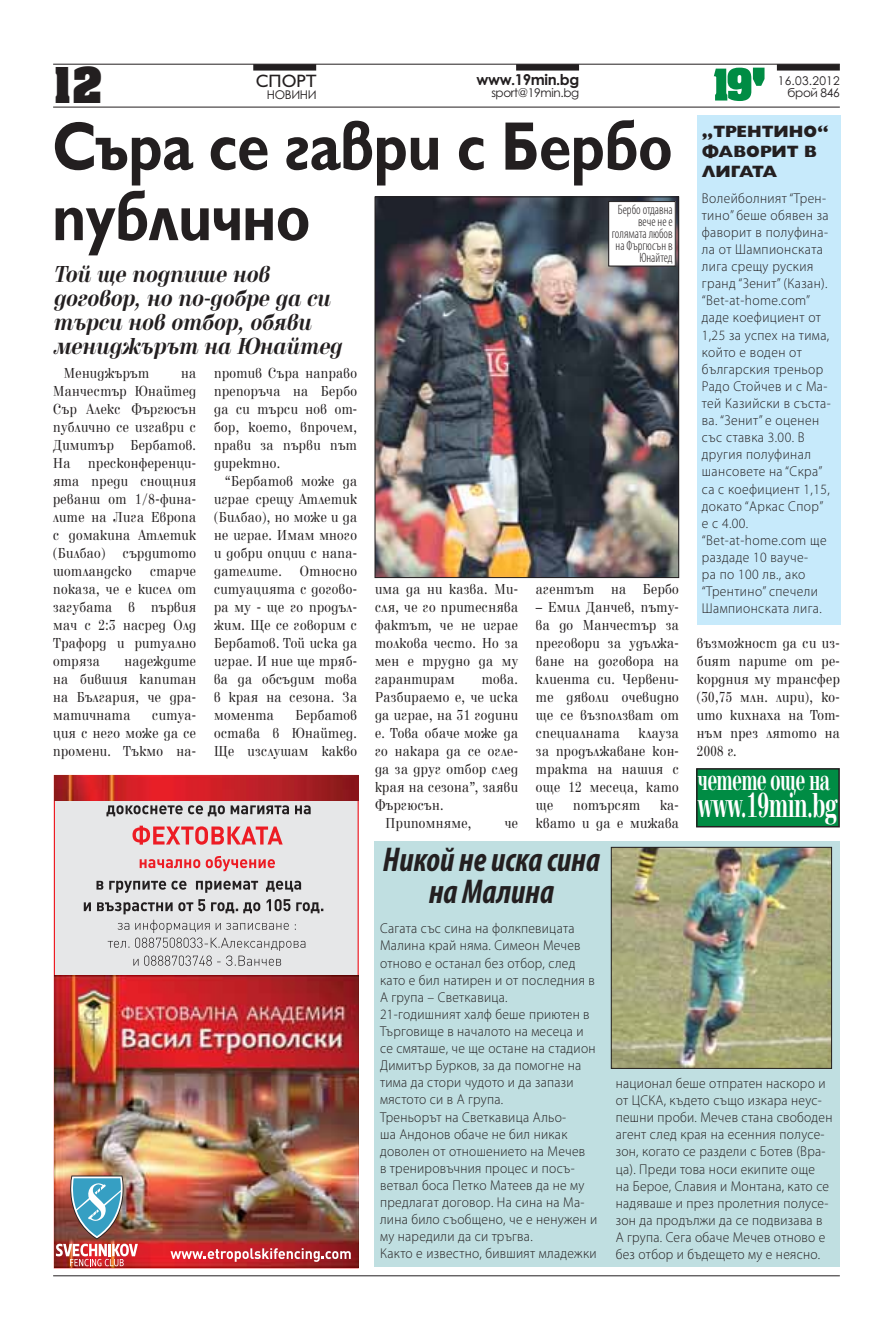
<style>
.page{position:relative;width:893px;height:1340px;background:#fff}
.page>*{position:absolute;margin:0;border:0;box-sizing:border-box;transform-origin:0 0}
.t1{font:700 69px/70.5px "Gilt";letter-spacing:-.01em;color:#231f20;scale:.85 1}
.t2{font:700 42px "Achen Cyr";color:#231f20}
.t3{font:700 36px "Elfin CYR";letter-spacing:-.025em;color:#fff;scale:.6 1}
.t4{font:italic 700 condensed 34.5px/31.5px "Myriad Pro";color:#231f20;text-align:center;scale:.95 1}
.t5{font:700 30px "Elfin CYR";letter-spacing:-.025em;color:#fff;scale:.6 1}
.t6{font:italic 700 24px/24px "Elfin CYR";color:#231f20;scale:.85 1}
.t7{font:18px "Gilt";color:#231f20}
.t8{font:800 16.5px/19.8px "Gilt";color:#231f20}
.t9{font:15px/18px "Elfin CYR";letter-spacing:.03em;color:#231f20;text-align:justify;scale:.85 1}
.t10{font:700 15px "Century Gothic";letter-spacing:-.03em;color:#231f20}
.t11{font:300 14.25px/17.1px "Myriad Pro";letter-spacing:.02em;color:#231f20;scale:.95 1}
.t12{font:300 condensed 13.5px/12px "Myriad Pro";color:#231f20;text-align:right;scale:.95 1}
.t13{font:12px "Century Gothic";letter-spacing:-.03em;color:#231f20}
</style>
<div class="page">
<hr style="left:53px;top:64px;width:787px;height:1px;background:#231f20">
<hr style="left:53px;top:107px;width:787px;height:1px;background:#231f20">
<svg style="left:714px;top:68px;width:50px;height:33px"></svg>
<div style="left:254px;top:65px;width:61px;height:5px;background:#231f20"></div>
<div style="left:253px;top:64px;width:63px;height:7px;border:2px solid #231f20"></div>
<div style="left:517px;top:65px;width:61px;height:5px;background:#231f20"></div>
<div style="left:516px;top:64px;width:63px;height:7px;border:2px solid #231f20"></div>
<div style="left:778px;top:65px;width:61px;height:5px;background:#231f20"></div>
<div style="left:777px;top:64px;width:63px;height:7px;border:2px solid #231f20"></div>
<hr style="left:53px;top:1275px;width:787px;height:1px;background:#231f20">
<div style="left:54px;top:775px;width:304px;height:492px;background:#e6e7e8"></div>
<img style="left:55px;top:975px;width:303px;height:292px">
<img style="left:56px;top:1140px;width:82px;height:126px">
<svg style="left:106px;top:805px;width:119px;height:11px"></svg>
<svg style="left:231px;top:805px;width:58px;height:9px"></svg>
<svg style="left:295px;top:805px;width:16px;height:9px"></svg>
<svg style="left:97px;top:880px;width:6px;height:9px"></svg>
<svg style="left:109px;top:880px;width:78px;height:12px"></svg>
<svg style="left:196px;top:880px;width:62px;height:12px"></svg>
<svg style="left:266px;top:880px;width:35px;height:11px"></svg>
<svg style="left:84px;top:902px;width:7px;height:9px"></svg>
<svg style="left:97px;top:899px;width:226px;height:66px"></svg>
<svg style="left:133px;top:825px;width:150px;height:19px"></svg>
<svg style="left:140px;top:859px;width:60px;height:9px"></svg>
<svg style="left:206px;top:856px;width:69px;height:15px"></svg>
<img style="left:55px;top:775px;width:304px;height:25px">
<svg style="left:170px;top:1248px;width:181px;height:13px;background:#d0646a"></svg>
<img style="left:377px;top:198px;width:300px;height:378px">
<div style="left:375px;top:196px;width:304px;height:382px;border:1px solid #231f20"></div>
<div style="left:609px;top:201px;width:66px;height:65px;background:#fff"></div>
<div style="left:608px;top:201px;width:68px;height:65px;border:1px solid #231f20"></div>
<div style="left:375px;top:841px;width:465px;height:426px;background:#c0dfe1"></div>
<img style="left:613px;top:849px;width:217px;height:217px">
<div style="left:611px;top:847px;width:221px;height:221px;border:1px solid #231f20"></div>
<div style="left:697px;top:115px;width:143px;height:509px;background:#c7eafb"></div>
<div style="left:697px;top:768px;width:142px;height:58px;background:#008c44"></div>
<div style="left:696px;top:768px;width:144px;height:59px;border:2px solid #231f20"></div>
<p class="t2" style="left:53px;top:63px;width:51px">12</p>
<p class="t7" style="left:256px;top:74px;width:62px">СПОРТ</p>
<p class="t13" style="left:267px;top:90px;width:51px">НОВИНИ</p>
<p class="t10" style="left:477px;top:74px;width:104px">www.19min.bg</p>
<p class="t13" style="left:491px;top:88px;width:89px">sport@19min.bg</p>
<p class="t1" style="left:52px;top:118px;width:732px">Съра се гаври с Бербо публично</p>
<p class="t12" style="left:612px;top:205px;width:66px">Бербо отдавна вече не е голямата любов на Фъргюсън в<br>Юнайтед</p>
<p class="t6" style="left:53px;top:264px;width:341px">Той ще подпише нов договор, но по-добре да си търси нов отбор, обяви мениджърът на Юнайтед</p>
<p class="t9" style="left:64px;top:365px;width:102px">Мениджърът</p>
<p class="t9" style="left:53px;top:365px;width:170px;text-indent:128px">на Манчестър Юнайтед Сър Алекс Фъргюсън публично се изгаври с Димитър Бербатов.<br>На пресконференци&shy;ята преди снощния реванш от 1/8-фина&shy;лите на Лига Европа с домакина Атлетик (Билбао) сърдитото шотландско старче показа, че е кисел от загубата в първия мач с 2:3 насред Олд Трафорд и ритуално отряза</p>
<p class="t9" style="left:53px;top:653px;width:170px;text-indent:71px">надеждите на бившия капитан на България, че дра&shy;матичната</p>
<p class="t9" style="left:53px;top:707px;width:170px;text-indent:99px">ситуа&shy;ция с него може да се промени. Тъкмо на-</p>
<p class="t9" style="left:214px;top:365px;width:170px">против Съра направо</p>
<p class="t9" style="left:214px;top:383px;width:170px">препоръча на Бербо</p>
<p class="t9" style="left:214px;top:401px;width:170px">да си търси нов от-</p>
<p class="t9" style="left:214px;top:419px;width:170px">бор, което, впрочем,</p>
<p class="t9" style="left:214px;top:437px;width:170px">прави за първи път</p>
<p class="t9" style="left:214px;top:455px;width:79px">директно.</p>
<p class="t9" style="left:225px;top:473px;width:157px">“Бербатов може да</p>
<p class="t9" style="left:214px;top:491px;width:170px">играе срещу Атлетик</p>
<p class="t9" style="left:214px;top:509px;width:170px">(Билбао), но може и да</p>
<p class="t9" style="left:214px;top:527px;width:170px">не играе. Имам много</p>
<p class="t9" style="left:214px;top:545px;width:170px">и добри опции с напа-</p>
<p class="t9" style="left:214px;top:563px;width:170px">дателите. Относно</p>
<p class="t9" style="left:214px;top:581px;width:170px">ситуацията с догово-</p>
<p class="t9" style="left:214px;top:599px;width:170px">ра му - ще го продъл-</p>
<p class="t9" style="left:214px;top:617px;width:170px">жим. Ще се говорим с</p>
<p class="t9" style="left:214px;top:635px;width:170px">Бербатов. Той иска да</p>
<p class="t9" style="left:214px;top:653px;width:170px">играе. И ние ще тряб-</p>
<p class="t9" style="left:214px;top:671px;width:170px">ва да обсъдим това</p>
<p class="t9" style="left:214px;top:689px;width:170px">в края на сезона. За</p>
<p class="t9" style="left:214px;top:707px;width:72px">момента</p>
<p class="t9" style="left:214px;top:707px;width:170px;text-indent:81px">Бербатов остава в Юнайтед.<br>Ще изслушам какво</p>
<p class="t9" style="left:375px;top:581px;width:170px">има да ни казва. Ми&shy;сля, че го притеснява фактът, че не играе толкова често. Но за мен е трудно да му гарантирам</p>
<p class="t9" style="left:482px;top:671px;width:44px">това.</p>
<p class="t9" style="left:375px;top:689px;width:170px">Разбираемо е, че иска</p>
<p class="t9" style="left:375px;top:707px;width:170px">да играе, на 31 години</p>
<p class="t9" style="left:375px;top:725px;width:170px">е. Това обаче може да</p>
<p class="t9" style="left:375px;top:743px;width:170px">го накара да се огле-</p>
<p class="t9" style="left:375px;top:761px;width:170px">да за друг отбор след</p>
<p class="t9" style="left:375px;top:779px;width:170px">края на сезона”, заяви</p>
<p class="t9" style="left:375px;top:797px;width:82px">Фъргюсън.</p>
<p class="t9" style="left:386px;top:815px;width:103px">Припомняме,</p>
<p class="t9" style="left:505px;top:815px;width:17px">че</p>
<p class="t9" style="left:536px;top:581px;width:170px">агентът на Бербо</p>
<p class="t9" style="left:536px;top:599px;width:170px">– Емил Данчев, пъту&shy;ва до Манчестър за преговори за удължа&shy;ване на договора на клиента си. Червени&shy;те дяволи очевидно ще се възползват от специалната</p>
<p class="t9" style="left:536px;top:725px;width:170px;text-indent:102px">клауза за продължаване кон&shy;тракта на нашия с още 12 месеца, като ще</p>
<p class="t9" style="left:536px;top:797px;width:170px;text-align:right">ка-<br>квато и да е мижава</p>
<p class="t9" style="left:573px;top:797px;width:80px">потърсят</p>
<p class="t4" style="left:383px;top:847px;width:230px">Никой не иска сина на Малина</p>
<p class="t13" style="left:778px;top:76px;width:64px">16.03.2012</p>
<p class="t13" style="left:788px;top:88px;width:54px">брой 846</p>
<p class="t8" style="left:702px;top:123px;width:128px">“ТРЕНТИНО”<br>ФАВОРИТ В<br>ЛИГАТА</p>
<p class="t11" style="left:702px;top:191px;width:137px">Волейболният “Трен&shy;тино” беше обявен за фаворит в полуфина&shy;ла от Шампионската лига срещу руския гранд “Зенит” (Казан). “Bet-at-home.com” даде коефициент от<br>1,25 за успех на тима, който е воден от българския треньор<br>Радо Стойчев и с Ма&shy;тей Казийски в съста&shy;ва. “Зенит” е оценен със ставка 3.00. В другия полуфинал шансовете на “Скра” са с коефициент 1,15, докато “Аркас Спор” е с 4.00. “Bet-at-home.com ще раздаде 10 вауче-<br>ра по 100 лв., ако “Трентино” спечели<br>Шампионската лига.</p>
<p class="t9" style="left:697px;top:635px;width:170px">възможност да си из&shy;бият парите от ре&shy;кордния му трансфер (30,75 млн. лири), ко&shy;ито кихнаха на Тот&shy;нъм през лятото на 2008 г.</p>
<p class="t5" style="left:698px;top:768px;width:222px">четете още на</p>
<p class="t3" style="left:698px;top:791px;width:234px">www.19min.bg</p>
<p class="t11" style="left:380px;top:921px;width:230px">Сагата със сина на фолкпевицата<br>Малина край няма. Симеон Мечев oтново е останал без отбор, след като е бил натирен и от последния в<br>А група – Светкавица.<br>21-годишният халф беше приютен в<br>Търговище в началото на месеца и се смяташе, че ще остане на стадион<br>Димитър Бурков, за да помогне на тима да стори чудото и да запази мястото си в А група.<br>Треньорът на Светкавица Альо-<br>ша Андонов обаче не бил никак доволен от отношението на Мечев<br>в тренировъчния процес и посъ&shy;ветвал боса Петко Матеев да не му предлагат договор. На сина на Ма&shy;лина било съобщено, че е ненужен и му наредили да си тръгва.<br>Както е известно, бившият младежки</p>
<p class="t11" style="left:616px;top:1076px;width:230px">национал беше отпратен наскоро и от ЦСКА, където също изкара неус&shy;пешни проби. Мечев стана свободен агент след края на есенния полусе&shy;зон, когато се раздели с Ботев (Вра&shy;ца). Преди това носи екипите още<br>на Берое, Славия и Монтана, като се надяваше и през пролетния полусе&shy;зон да продължи да се подвизава в А група. Сега обаче Мечев отново е без отбор и бъдещето му е неясно.</p>
</div>
